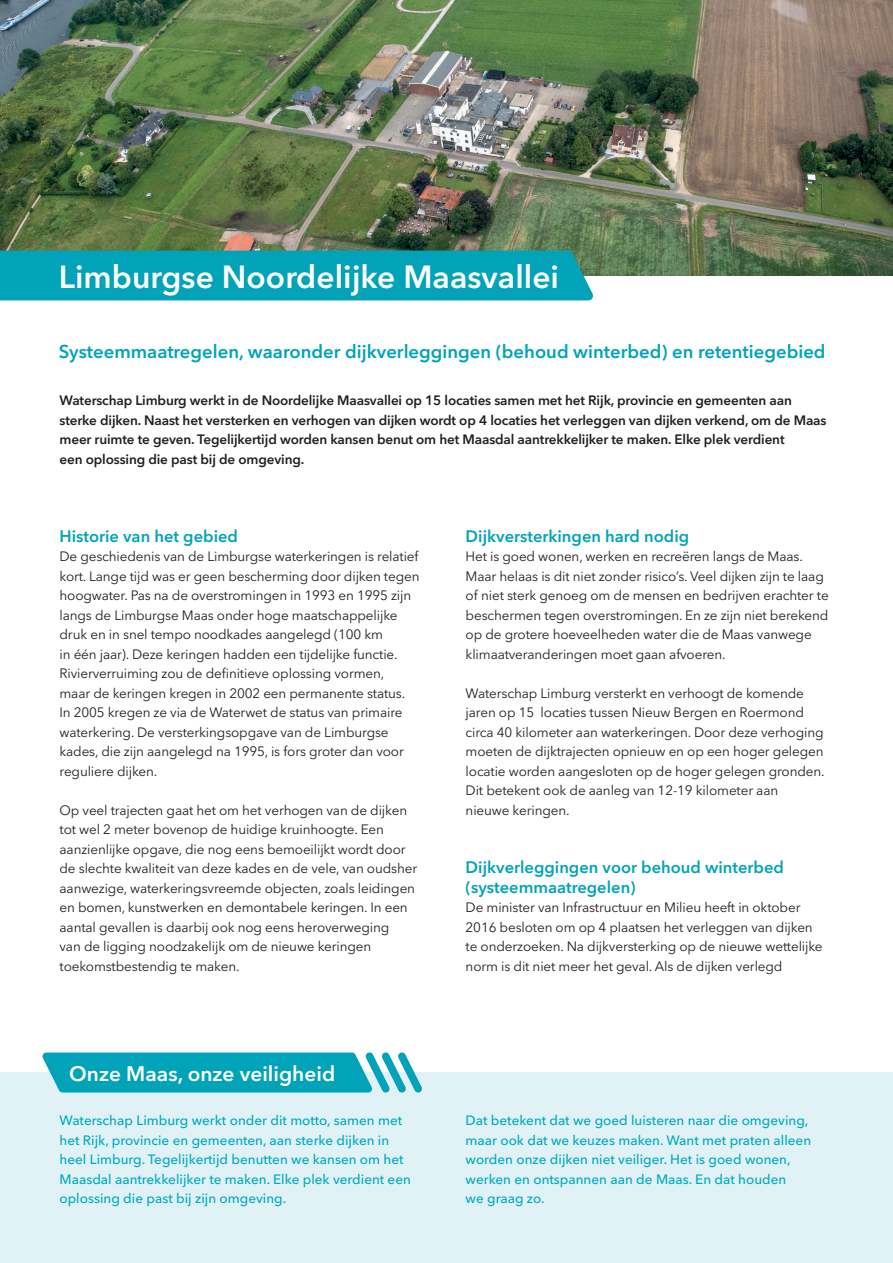
<style>
.page{position:relative;width:893px;height:1263px;background:#fff}
.page>*{position:absolute;margin:0;border:0;box-sizing:border-box;transform-origin:0 0}
.t1{font:600 31.8px "Avenir Next LT Pro";color:#fff}
.titel_bod{font:600 20.85px "Avenir Next LT Pro";color:#fff}
.t2{font:600 18.45px "Avenir Next LT Pro";color:#00a3b8}
.t3{font:600 16.5px/19.5px "Avenir Next LT Pro";color:#00a3b8}
.t4{font:13.5px/19.5px "Avenir Next LT Pro";letter-spacing:-.01em;color:#231f20}
.titel_bod-2{font:500 13.5px/19.5px "Avenir Next LT Pro";color:#00aabf}
.t5{font:600 13.5px/19.5px "Avenir Next LT Pro";letter-spacing:-.01em;color:#231f20}
</style>
<div class="page">
<img style="left:0;top:0;width:893px;height:276px">
<div style="left:0;top:1072px;width:893px;height:191px;background:#e1f2f6"></div>
<svg style="left:42px;top:1052px;width:380px;height:41px;background:#1faec0"></svg>
<div style="left:0;top:251px;width:594px;height:49px;background:#00a3b8"></div>
<p class="t1" style="left:59px;top:257px;width:502px">Limburgse Noordelijke Maasvallei</p>
<p class="t2" style="left:59px;top:340px;width:768px">Systeemmaatregelen, waaronder dijkverleggingen (behoud winterbed) en retentiegebied</p>
<p class="t5" style="left:60px;top:390px;width:768px">Waterschap Limburg werkt in de Noordelijke Maasvallei op 15 locaties samen met het Rijk, provincie en gemeenten aan sterke dijken. Naast het versterken en verhogen van dijken wordt op 4 locaties het verleggen van dijken verkend, om de Maas meer ruimte te geven. Tegelijkertijd worden kansen benut om het Maasdal aantrekkelijker te maken. Elke plek verdient<br>een oplossing die past bij de omgeving.</p>
<p class="t3" style="left:60px;top:526px;width:180px">Historie van het gebied</p>
<p class="t4" style="left:60px;top:547px;width:361px">De geschiedenis van de Limburgse waterkeringen is relatief kort. Lange tijd was er geen bescherming door dijken tegen hoogwater. Pas na de overstromingen in 1993 en 1995 zijn langs de Limburgse Maas onder hoge maatschappelijke druk en in snel tempo noodkades aangelegd (100 km<br>in één jaar). Deze keringen hadden een tijdelijke functie.<br>Rivierverruiming zou de definitieve oplossing vormen,<br>maar de keringen kregen in 2002 een permanente status.<br>In 2005 kregen ze via de Waterwet de status van primaire waterkering. De versterkingsopgave van de Limburgse kades, die zijn aangelegd na 1995, is fors groter dan voor reguliere dijken.</p>
<p class="t4" style="left:60px;top:800px;width:359px">Op veel trajecten gaat het om het verhogen van de dijken tot wel 2 meter bovenop de huidige kruinhoogte. Een aanzienlijke opgave, die nog eens bemoeilijkt wordt door de slechte kwaliteit van deze kades en de vele, van oudsher aanwezige, waterkeringsvreemde objecten, zoals leidingen en bomen, kunstwerken en demontabele keringen. In een aantal gevallen is daarbij ook nog eens heroverweging<br>van de ligging noodzakelijk om de nieuwe keringen toekomstbestendig te maken.</p>
<p class="t3" style="left:466px;top:526px;width:225px">Dijkversterkingen hard nodig</p>
<p class="t4" style="left:466px;top:547px;width:365px">Het is goed wonen, werken en recreëren langs de Maas.<br>Maar helaas is dit niet zonder risico’s. Veel dijken zijn te laag of niet sterk genoeg om de mensen en bedrijven erachter te beschermen tegen overstromingen. En ze zijn niet berekend op de grotere hoeveelheden water die de Maas vanwege klimaatveranderingen moet gaan afvoeren.</p>
<p class="t4" style="left:466px;top:683px;width:361px">Waterschap Limburg versterkt en verhoogt de komende jaren op 15 locaties tussen Nieuw Bergen en Roermond circa 40 kilometer aan waterkeringen. Door deze verhoging moeten de dijktrajecten opnieuw en op een hoger gelegen locatie worden aangesloten op de hoger gelegen gronden.<br>Dit betekent ook de aanleg van 12-19 kilometer aan nieuwe keringen.</p>
<p class="t3" style="left:466px;top:857px;width:320px">Dijkverleggingen voor behoud winterbed (systeemmaatregelen)</p>
<p class="t4" style="left:466px;top:898px;width:359px">De minister van Infrastructuur en Milieu heeft in oktober 2016 besloten om op 4 plaatsen het verleggen van dijken te onderzoeken. Na dijkversterking op de nieuwe wettelijke norm is dit niet meer het geval. Als de dijken verlegd</p>
<p class="titel_bod" style="left:69px;top:1060px;width:267px">Onze Maas, onze veiligheid</p>
<p class="titel_bod-2" style="left:60px;top:1111px;width:353px">Waterschap Limburg werkt onder dit motto, samen met het Rijk, provincie en gemeenten, aan sterke dijken in heel Limburg. Tegelijkertijd benutten we kansen om het Maasdal aantrekkelijker te maken. Elke plek verdient een oplossing die past bij zijn omgeving.</p>
<p class="titel_bod-2" style="left:466px;top:1111px;width:347px">Dat betekent dat we goed luisteren naar die omgeving, maar ook dat we keuzes maken. Want met praten alleen worden onze dijken niet veiliger. Het is goed wonen, werken en ontspannen aan de Maas. En dat houden</p>
<p class="titel_bod-2" style="left:466px;top:1189px;width:81px">we graag zo.</p>
</div>
